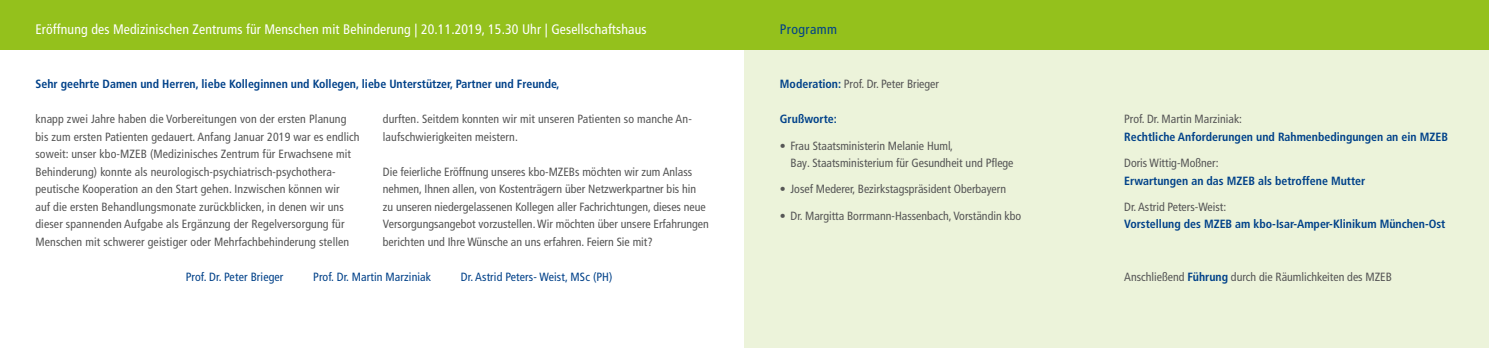
<style>
.page{position:relative;width:1489px;height:348px;background:#fff}
.page>*{position:absolute;margin:0;border:0;box-sizing:border-box;transform-origin:0 0}
.t1{font:condensed 13.75px "Frutiger LT Com";letter-spacing:.01em;color:#fff}
.t2{font:condensed 13.75px "Frutiger LT Com";letter-spacing:.03em;color:#004189}
.t3{font:condensed 11.88px/17.5px "Frutiger LT Com";color:#565656}
.t4{font:700 condensed 11.88px "Frutiger LT Com";color:#004189}
.t5{font:condensed 11.88px "Frutiger LT Com";letter-spacing:.01em;color:#004189}
.s1{font-weight:700;color:#004189}
</style>
<div class="page">
<div style="left:744px;top:44px;width:744px;height:303px;background:#ecf3da"></div>
<div style="left:0;top:0;width:1488px;height:50px;background:#94c11c"></div>
<p class="t1" style="left:35px;top:21px;width:612px">Eröffnung des Medizinischen Zentrums für Menschen mit Behinderung | 20.11.2019, 15.30 Uhr | Gesellschaftshaus</p>
<p class="t4" style="left:35px;top:77px;width:525px">Sehr geehrte Damen und Herren, liebe Kolleginnen und Kollegen, liebe Unterstützer, Partner und Freunde,</p>
<p class="t3" style="left:35px;top:110px;width:326px">knapp zwei Jahre haben die Vorbereitungen von der ersten Planung bis zum ersten Patienten gedauert. Anfang Januar 2019 war es endlich soweit: unser kbo-MZEB (Medizinisches Zentrum für Erwachsene mit Behinderung) konnte als neurologisch-psychiatrisch-psychothera&shy;peutische Kooperation an den Start gehen. Inzwischen können wir<br>auf die ersten Behandlungsmonate zurückblicken, in denen wir uns dieser spannenden Aufgabe als Ergänzung der Regelversorgung für Menschen mit schwerer geistiger oder Mehrfachbehinderung stellen</p>
<p class="t3" style="left:383px;top:110px;width:310px">durften. Seitdem konnten wir mit unseren Patienten so manche An&shy;laufschwierigkeiten meistern.</p>
<p class="t3" style="left:383px;top:163px;width:327px">Die feierliche Eröffnung unseres kbo-MZEBs möchten wir zum Anlass nehmen, Ihnen allen, von Kostenträgern über Netzwerkpartner bis hin zu unseren niedergelassenen Kollegen aller Fachrichtungen, dieses neue Versorgungsangebot vorzustellen. Wir möchten über unsere Erfahrungen berichten und Ihre Wünsche an uns erfahren. Feiern Sie mit?</p>
<p class="t5" style="left:186px;top:269px;width:99px">Prof. Dr. Peter Brieger</p>
<p class="t5" style="left:313px;top:269px;width:119px">Prof. Dr. Martin Marziniak</p>
<p class="t5" style="left:461px;top:269px;width:153px">Dr. Astrid Peters- Weist, MSc (PH)</p>
<p class="t2" style="left:780px;top:21px;width:59px">Programm</p>
<p class="t3" style="left:780px;top:75px;width:161px"><span class="s1">Moderation:</span> Prof. Dr. Peter Brieger</p>
<p class="t4" style="left:780px;top:112px;width:58px">Grußworte:</p>
<p class="t3" style="left:790px;top:136px;width:224px;text-indent:-11px">• Frau Staatsministerin Melanie Huml,<br>Bay. Staatsministerium für Gesundheit und Pflege</p>
<p class="t3" style="left:780px;top:180px;width:228px">• Josef Mederer, Bezirkstagspräsident Oberbayern</p>
<p class="t3" style="left:780px;top:206px;width:243px">• Dr. Margitta Borrmann-Hassenbach, Vorständin kbo</p>
<p class="t3" style="left:1124px;top:110px;width:119px">Prof. Dr. Martin Marziniak:</p>
<p class="t4" style="left:1124px;top:129px;width:325px">Rechtliche Anforderungen und Rahmenbedingungen an ein MZEB</p>
<p class="t3" style="left:1124px;top:154px;width:96px">Doris Wittig-Moßner:</p>
<p class="t4" style="left:1124px;top:173px;width:243px">Erwartungen an das MZEB als betroffene Mutter</p>
<p class="t3" style="left:1124px;top:198px;width:103px">Dr. Astrid Peters-Weist:</p>
<p class="t4" style="left:1124px;top:217px;width:323px">Vorstellung des MZEB am kbo-Isar-Amper-Klinikum München-Ost</p>
<p class="t3" style="left:1124px;top:268px;width:269px">Anschließend <span class="s1">Führung</span> durch die Räumlichkeiten des MZEB</p>
</div>
